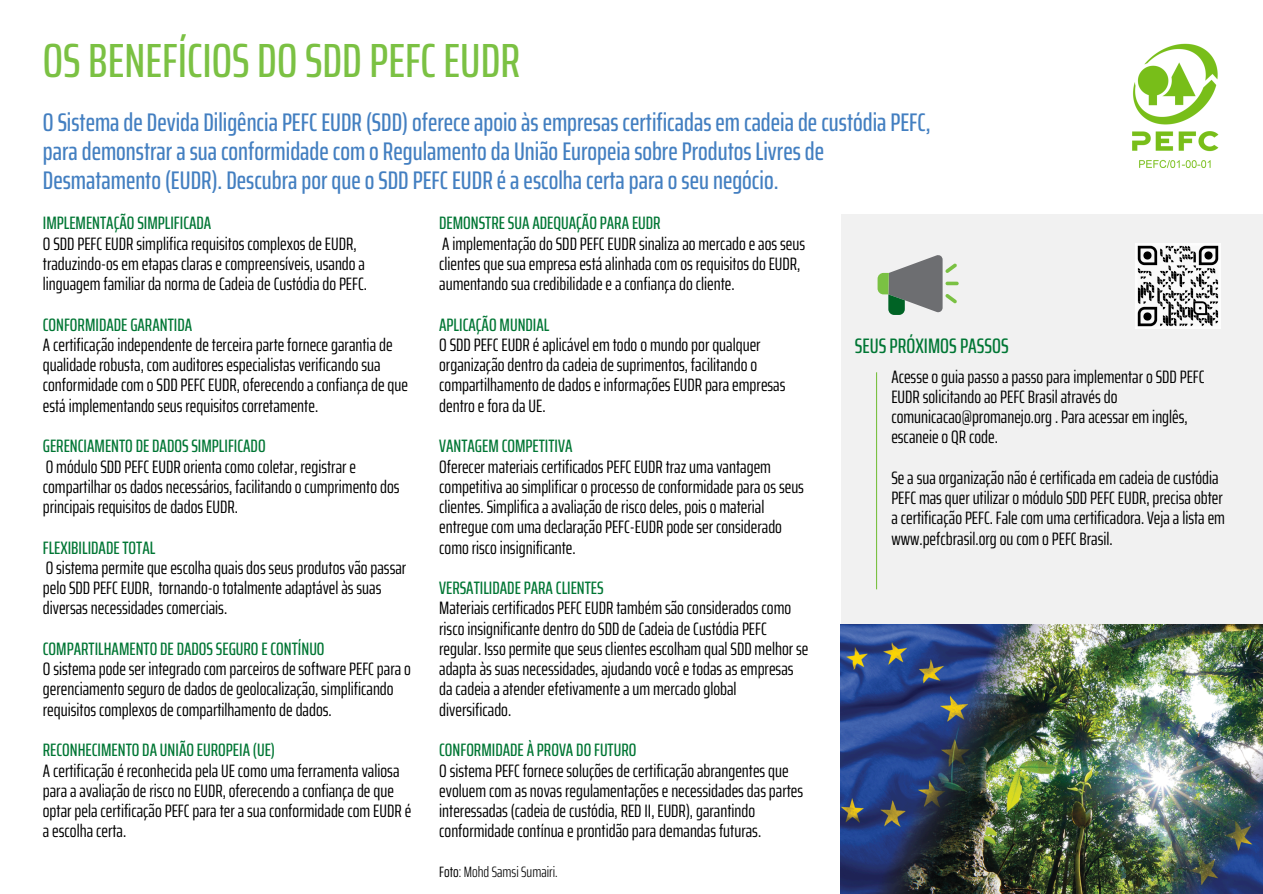
<style>
.page{position:relative;width:1263px;height:894px;background:#fff}
.page>*{position:absolute;margin:0;border:0;box-sizing:border-box;transform-origin:0 0}
.t1{font:500 extra-condensed 48px "Saira";color:#7bc143}
.t2{font:500 extra-condensed 25.5px/29.2px "Saira";color:#437fc1}
.t3{font:500 extra-condensed 21px "Saira";color:#007634}
.t4{font:extra-condensed 18px/20.2px "Saira";color:#000}
.t5{font:500 extra-condensed 18px "Saira";color:#007634}
.t6{font:300 extra-condensed 15px "Saira";color:#000}
.s1{font-weight:400}
</style>
<div class="page">
<div style="left:841px;top:214px;width:422px;height:410px;background:#f1f1f1"></div>
<img style="left:1132px;top:43px;width:87px;height:125px">
<svg style="left:877px;top:255px;width:80px;height:60px"></svg>
<hr style="left:876px;top:372px;width:1px;height:217px;background:#7bc143">
<img style="left:841px;top:624px;width:422px;height:269px">
<img style="left:1136px;top:244px;width:84px;height:84px">
<h1 class="t1" style="left:43px;top:23px;width:479px">OS BENEFÍCIOS DO SDD PEFC EUDR</h1>
<h2 class="t2" style="left:43px;top:107px;width:889px">O Sistema de Devida Diligência PEFC EUDR (SDD) oferece apoio às empresas certificadas em cadeia de custódia PEFC, para demonstrar a sua conformidade com o Regulamento da União Europeia sobre Produtos Livres de<br>Desmatamento (EUDR). Descubra por que o SDD PEFC EUDR é a escolha certa para o seu negócio.</h2>
<p class="t5" style="left:43px;top:209px;width:170px">IMPLEMENTAÇÃO SIMPLIFICADA</p>
<p class="t4" style="left:43px;top:233px;width:326px">O SDD PEFC EUDR simplifica requisitos complexos de EUDR, traduzindo-os em etapas claras e compreensíveis, usando a linguagem familiar da norma de Cadeia de Custódia do PEFC.</p>
<p class="t5" style="left:43px;top:310px;width:151px">CONFORMIDADE GARANTIDA</p>
<p class="t4" style="left:43px;top:334px;width:367px">A certificação independente de terceira parte fornece garantia de qualidade robusta, com auditores especialistas verificando sua conformidade com o SDD PEFC EUDR, oferecendo a confiança de que está implementando seus requisitos corretamente.</p>
<p class="t5" style="left:43px;top:431px;width:224px">GERENCIAMENTO DE DADOS SIMPLIFICADO</p>
<p class="t4" style="left:43px;top:456px;width:358px">O módulo SDD PEFC EUDR orienta como coletar, registrar e compartilhar os dados necessários, facilitando o cumprimento dos principais requisitos de dados EUDR.</p>
<p class="t5" style="left:43px;top:533px;width:114px">FLEXIBILIDADE TOTAL</p>
<p class="t4" style="left:43px;top:557px;width:365px">O sistema permite que escolha quais dos seus produtos vão passar pelo SDD PEFC EUDR, tornando-o totalmente adaptável às suas diversas necessidades comerciais.</p>
<p class="t5" style="left:43px;top:634px;width:283px">COMPARTILHAMENTO DE DADOS SEGURO E CONTÍNUO</p>
<p class="t4" style="left:43px;top:658px;width:370px">O sistema pode ser integrado com parceiros de software PEFC para o gerenciamento seguro de dados de geolocalização, simplificando requisitos complexos de compartilhamento de dados.</p>
<p class="t5" style="left:43px;top:735px;width:234px">RECONHECIMENTO DA UNIÃO EUROPEIA (UE)</p>
<p class="t4" style="left:43px;top:760px;width:370px">A certificação é reconhecida pela UE como uma ferramenta valiosa para a avaliação de risco no EUDR, oferecendo a confiança de que optar pela certificação PEFC para ter a sua conformidade com EUDR é a escolha certa.</p>
<p class="t5" style="left:439px;top:209px;width:223px">DEMONSTRE SUA ADEQUAÇÃO PARA EUDR</p>
<p class="t4" style="left:439px;top:233px;width:367px">A implementação do SDD PEFC EUDR sinaliza ao mercado e aos seus clientes que sua empresa está alinhada com os requisitos do EUDR, aumentando sua credibilidade e a confiança do cliente.</p>
<p class="t5" style="left:439px;top:310px;width:112px">APLICAÇÃO MUNDIAL</p>
<p class="t4" style="left:439px;top:334px;width:348px">O SDD PEFC EUDR é aplicável em todo o mundo por qualquer organização dentro da cadeia de suprimentos, facilitando o compartilhamento de dados e informações EUDR para empresas dentro e fora da UE.</p>
<p class="t5" style="left:439px;top:431px;width:135px">VANTAGEM COMPETITIVA</p>
<p class="t4" style="left:439px;top:456px;width:366px">Oferecer materiais certificados PEFC EUDR traz uma vantagem competitiva ao simplificar o processo de conformidade para os seus clientes. Simplifica a avaliação de risco deles, pois o material entregue com uma declaração PEFC-EUDR pode ser considerado como risco insignificante.</p>
<p class="t5" style="left:439px;top:573px;width:166px">VERSATILIDADE PARA CLIENTES</p>
<p class="t4" style="left:439px;top:598px;width:371px">Materiais certificados PEFC EUDR também são considerados como risco insignificante dentro do SDD de Cadeia de Custódia PEFC regular. Isso permite que seus clientes escolham qual SDD melhor se adapta às suas necessidades, ajudando você e todas as empresas da cadeia a atender efetivamente a um mercado global diversificado.</p>
<p class="t5" style="left:439px;top:735px;width:199px">CONFORMIDADE À PROVA DO FUTURO</p>
<p class="t4" style="left:439px;top:760px;width:366px">O sistema PEFC fornece soluções de certificação abrangentes que evoluem com as novas regulamentações e necessidades das partes interessadas (cadeia de custódia, RED II, EUDR), garantindo conformidade contínua e prontidão para demandas futuras.</p>
<p class="t6" style="left:439px;top:859px;width:120px"><span class="s1">Foto</span>: Mohd Samsi Sumairi.</p>
<p class="t3" style="left:855px;top:329px;width:155px">SEUS PRÓXIMOS PASSOS</p>
<p class="t4" style="left:891px;top:366px;width:315px">Acesse o guia passo a passo para implementar o SDD PEFC EUDR solicitando ao PEFC Brasil através do comunicacao@promanejo.org . Para acessar em inglês, escaneie o QR code.</p>
<p class="t4" style="left:891px;top:467px;width:335px">Se a sua organização não é certificada em cadeia de custódia PEFC mas quer utilizar o módulo SDD PEFC EUDR, precisa obter a certificação PEFC. Fale com uma certificadora. Veja a lista em www.pefcbrasil.org ou com o PEFC Brasil.</p>
</div>
